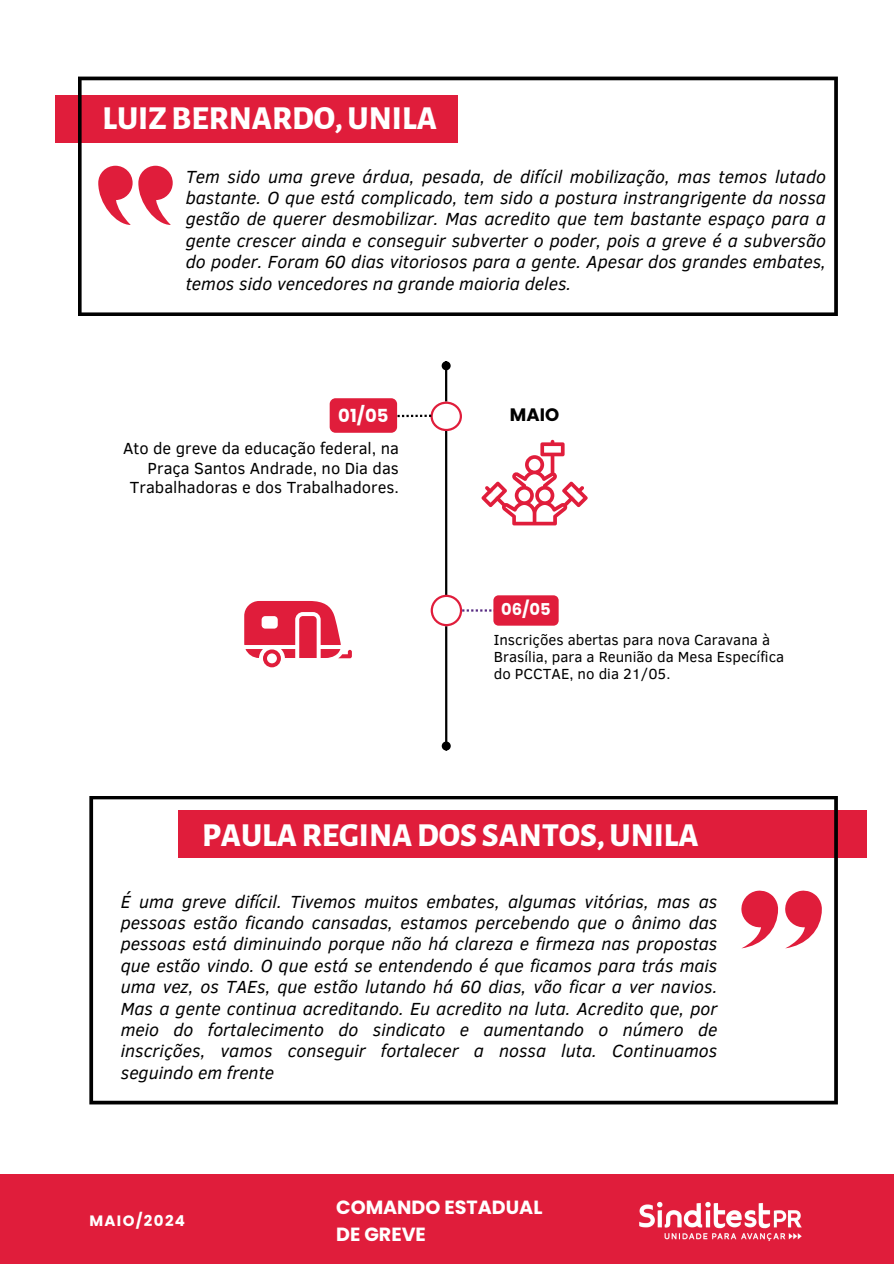
<style>
.page{position:relative;width:894px;height:1264px;background:#fff}
.page>*{position:absolute;margin:0;border:0;box-sizing:border-box;transform-origin:0 0}
.t1{font:800 33px "Alegreya Sans";color:#fff}
.t2{font:700 19.05px/26.5px "Poppins";color:#fff}
.t3{font:italic 18px/21.3px "Clear Sans";color:#000;text-align:justify}
.t4{font:700 18px "Poppins";color:#fff}
.t5{font:700 18px "Poppins";color:#000}
.t6{font:16.5px/19.2px "Clear Sans";color:#000;text-align:right}
.t7{font:700 16.35px "Poppins";color:#fff}
.t8{font:15px/16.8px "Clear Sans";color:#000}
.t9{font:700 15px "Poppins";letter-spacing:.09em;color:#fff}
</style>
<div class="page">
<div style="left:56px;top:95px;width:401px;height:48px;background:#e01d3b"></div>
<svg style="left:78px;top:77px;width:759px;height:239px"></svg>
<svg style="left:98px;top:166px;width:74px;height:59px"></svg>
<hr style="left:445px;top:370px;width:2px;height:372px;background:#000">
<div style="left:443px;top:742px;width:6px;height:7px;background:#000;border-radius:50%"></div>
<div style="left:441px;top:741px;width:9px;height:9px;border:2px solid #000;border-radius:50%"></div>
<div style="left:442px;top:362px;width:7px;height:7px;background:#000;border-radius:50%"></div>
<div style="left:441px;top:361px;width:9px;height:9px;border:2px solid #000;border-radius:50%"></div>
<svg style="left:396px;top:401px;width:66px;height:30px"></svg>
<svg style="left:481px;top:440px;width:106px;height:85px"></svg>
<svg style="left:244px;top:601px;width:108px;height:66px"></svg>
<div style="left:329px;top:398px;width:68px;height:35px;background:#e01d3b;border-radius:6px"></div>
<svg style="left:430px;top:594px;width:128px;height:32px"></svg>
<div style="left:178px;top:810px;width:688px;height:48px;background:#e01d3b"></div>
<svg style="left:89px;top:796px;width:748px;height:308px"></svg>
<svg style="left:740px;top:890px;width:37px;height:58px"></svg>
<svg style="left:784px;top:890px;width:37px;height:58px"></svg>
<div style="left:0;top:1174px;width:893px;height:89px;background:#e01d3b"></div>
<img style="left:639px;top:1201px;width:163px;height:40px">
<h1 class="t1" style="left:102px;top:102px;width:336px">LUIZBERNARDO,UNILA</h1>
<p class="t3" style="left:186px;top:165px;width:641px">Tem sido uma greve árdua, pesada, de difícil mobilização, mas temos lutado bastante. O que está complicado, tem sido a postura instrangrigente da nossa gestão de querer desmobilizar. Mas acredito que tem bastante espaço para a gente crescer ainda e conseguir subverter o poder, pois a greve é a subversão do poder. Foram 60 dias vitoriosos para a gente. Apesar dos grandes embates, temos sido vencedores na grande maioria deles.</p>
<h4 class="t4" style="left:338px;top:403px;width:52px">01/05</h4>
<h3 class="t6" style="left:123px;top:438px;width:277px">Ato de greve da educação federal, na<br>Praça Santos Andrade, no Dia das<br>Trabalhadoras e dos Trabalhadores.</h3>
<h2 class="t5" style="left:509px;top:402px;width:51px">MAIO</h2>
<p class="t7" style="left:501px;top:598px;width:51px">06/05</p>
<p class="t8" style="left:493px;top:631px;width:292px">Inscrições abertas para nova Caravana à<br>Brasília, para a Reunião da Mesa Específica do PCCTAE, no dia 21/05.</p>
<p class="t1" style="left:202px;top:820px;width:498px">PAULAREGINADOS SANTOS,UNILA</p>
<h6 class="t3" style="left:121px;top:889px;width:598px">É uma greve difícil. Tivemos muitos embates, algumas vitórias, mas as pessoas estão ficando cansadas, estamos percebendo que o ânimo das pessoas está diminuindo porque não há clareza e firmeza nas propostas que estão vindo. O que está se entendendo é que ficamos para trás mais uma vez, os TAEs, que estão lutando há 60 dias, vão ficar a ver navios.<br>Mas a gente continua acreditando. Eu acredito na luta. Acredito que, por meio do fortalecimento do sindicato e aumentando o número de inscrições, vamos conseguir fortalecer a nossa luta. Continuamos seguindo em frente</h6>
<h4 class="t9" style="left:89px;top:1209px;width:97px">MAIO/2024</h4>
<p class="t2" style="left:336px;top:1194px;width:208px">COMANDO ESTADUAL<br>DE GREVE</p>
</div>
